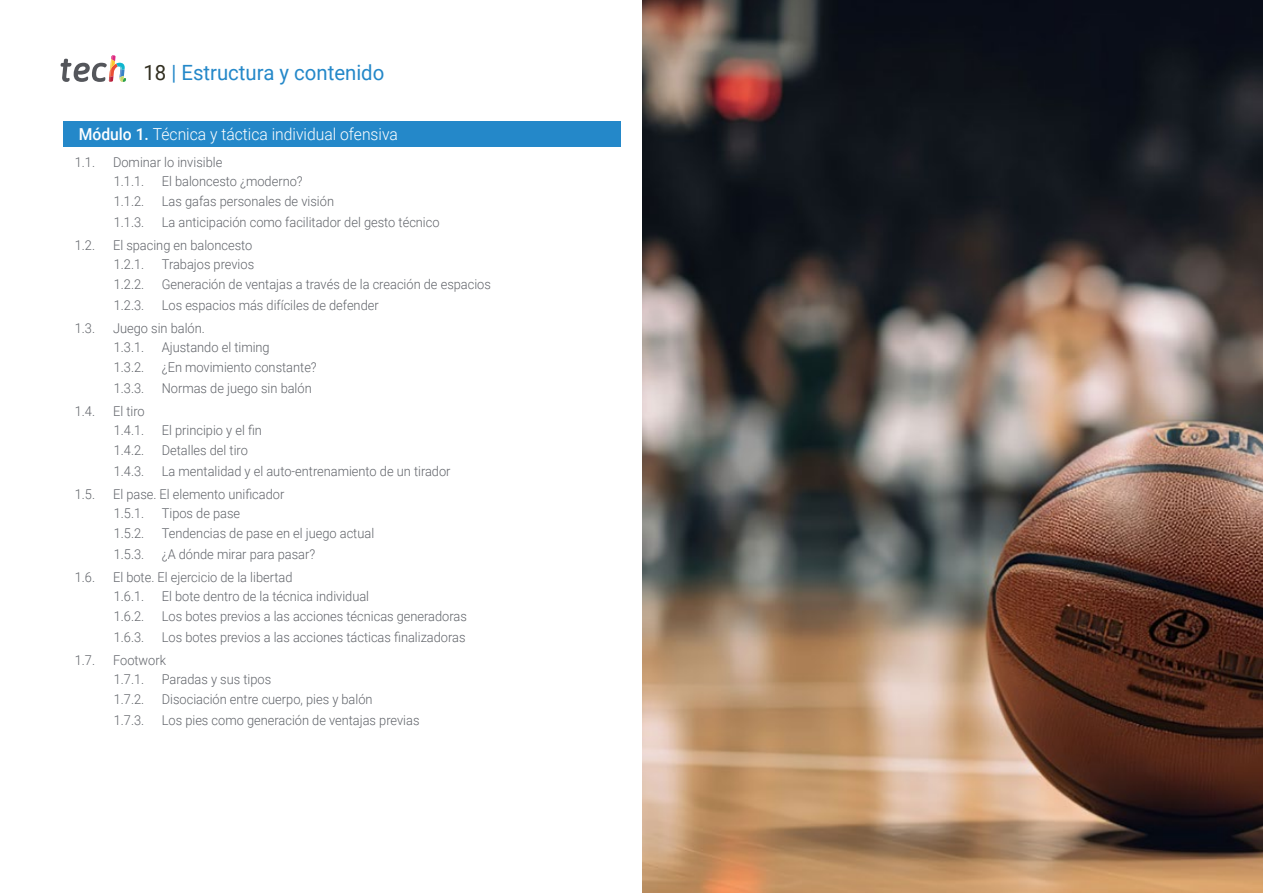
<style>
.page{position:relative;width:1263px;height:893px;background:#fff}
.page>*{position:absolute;margin:0;border:0;box-sizing:border-box;transform-origin:0 0}
.t1{font:21px "Roboto";color:#2488c9}
.t2{font:300 16.5px "Roboto";color:#fff;scale:.95 1}
.t3{font:300 13.5px/18.5px "Roboto";color:#61646a;scale:.95 1}
.s1{color:#312e20}
.s2{font-weight:500}
</style>
<div class="page">
<svg style="left:61px;top:55px;width:65px;height:27px"></svg>
<div style="left:64px;top:121px;width:557px;height:25px;background:#2488c9"></div>
<img style="left:642px;top:0;width:621px;height:893px">
<h1 class="t1" style="left:144px;top:57px;width:242px"><span class="s1">18</span> | Estructura y contenido</h1>
<p class="t2" style="left:79px;top:123px;width:337px"><span class="s2">Módulo 1.</span> Técnica y táctica individual ofensiva</p>
<p class="t3" style="left:75px;top:153px;width:23px">1.1.</p>
<p class="t3" style="left:113px;top:153px;width:117px">Dominar lo invisible<br>1.1.1.</p>
<p class="t3" style="left:162px;top:171px;width:150px">El baloncesto ¿moderno?</p>
<p class="t3" style="left:114px;top:192px;width:34px">1.1.2.</p>
<p class="t3" style="left:162px;top:192px;width:183px">Las gafas personales de visión</p>
<p class="t3" style="left:114px;top:213px;width:34px">1.1.3.</p>
<p class="t3" style="left:162px;top:213px;width:294px">La anticipación como facilitador del gesto técnico</p>
<p class="t3" style="left:75px;top:236px;width:23px">1.2.</p>
<p class="t3" style="left:113px;top:236px;width:148px">El spacing en baloncesto<br>1.2.1.</p>
<p class="t3" style="left:162px;top:254px;width:99px">Trabajos previos</p>
<p class="t3" style="left:114px;top:275px;width:34px">1.2.2.</p>
<p class="t3" style="left:162px;top:275px;width:348px">Generación de ventajas a través de la creación de espacios</p>
<p class="t3" style="left:114px;top:296px;width:34px">1.2.3.</p>
<p class="t3" style="left:162px;top:296px;width:230px">Los espacios más difíciles de defender</p>
<p class="t3" style="left:75px;top:319px;width:23px">1.3.</p>
<p class="t3" style="left:113px;top:319px;width:98px">Juego sin balón.<br>1.3.1.</p>
<p class="t3" style="left:162px;top:337px;width:115px">Ajustando el timing</p>
<p class="t3" style="left:114px;top:358px;width:34px">1.3.2.</p>
<p class="t3" style="left:162px;top:358px;width:165px">¿En movimiento constante?</p>
<p class="t3" style="left:114px;top:379px;width:34px">1.3.3.</p>
<p class="t3" style="left:162px;top:379px;width:159px">Normas de juego sin balón</p>
<p class="t3" style="left:75px;top:402px;width:23px">1.4.</p>
<p class="t3" style="left:113px;top:402px;width:35px">El tiro<br>1.4.1.</p>
<p class="t3" style="left:162px;top:420px;width:107px">El principio y el fin</p>
<p class="t3" style="left:114px;top:441px;width:34px">1.4.2.</p>
<p class="t3" style="left:162px;top:441px;width:92px">Detalles del tiro</p>
<p class="t3" style="left:114px;top:462px;width:34px">1.4.3.</p>
<p class="t3" style="left:162px;top:462px;width:305px">La mentalidad y el auto-entrenamiento de un tirador</p>
<p class="t3" style="left:75px;top:485px;width:23px">1.5.</p>
<p class="t3" style="left:113px;top:485px;width:182px">El pase. El elemento unificador<br>1.5.1.</p>
<p class="t3" style="left:162px;top:503px;width:84px">Tipos de pase</p>
<p class="t3" style="left:114px;top:524px;width:34px">1.5.2.</p>
<p class="t3" style="left:162px;top:524px;width:225px">Tendencias de pase en el juego actual</p>
<p class="t3" style="left:114px;top:545px;width:34px">1.5.3.</p>
<p class="t3" style="left:162px;top:545px;width:163px">¿A dónde mirar para pasar?</p>
<p class="t3" style="left:75px;top:568px;width:23px">1.6.</p>
<p class="t3" style="left:113px;top:568px;width:190px">El bote. El ejercicio de la libertad<br>1.6.1.</p>
<p class="t3" style="left:162px;top:586px;width:220px">El bote dentro de la técnica individual</p>
<p class="t3" style="left:114px;top:607px;width:34px">1.6.2.</p>
<p class="t3" style="left:162px;top:607px;width:323px">Los botes previos a las acciones técnicas generadoras</p>
<p class="t3" style="left:114px;top:628px;width:34px">1.6.3.</p>
<p class="t3" style="left:162px;top:628px;width:321px">Los botes previos a las acciones tácticas finalizadoras</p>
<p class="t3" style="left:75px;top:651px;width:23px">1.7.</p>
<p class="t3" style="left:113px;top:651px;width:57px">Footwork<br>1.7.1.</p>
<p class="t3" style="left:162px;top:669px;width:117px">Paradas y sus tipos</p>
<p class="t3" style="left:114px;top:690px;width:34px">1.7.2.</p>
<p class="t3" style="left:162px;top:690px;width:223px">Disociación entre cuerpo, pies y balón</p>
<p class="t3" style="left:114px;top:711px;width:34px">1.7.3.</p>
<p class="t3" style="left:162px;top:711px;width:273px">Los pies como generación de ventajas previas</p>
</div>
